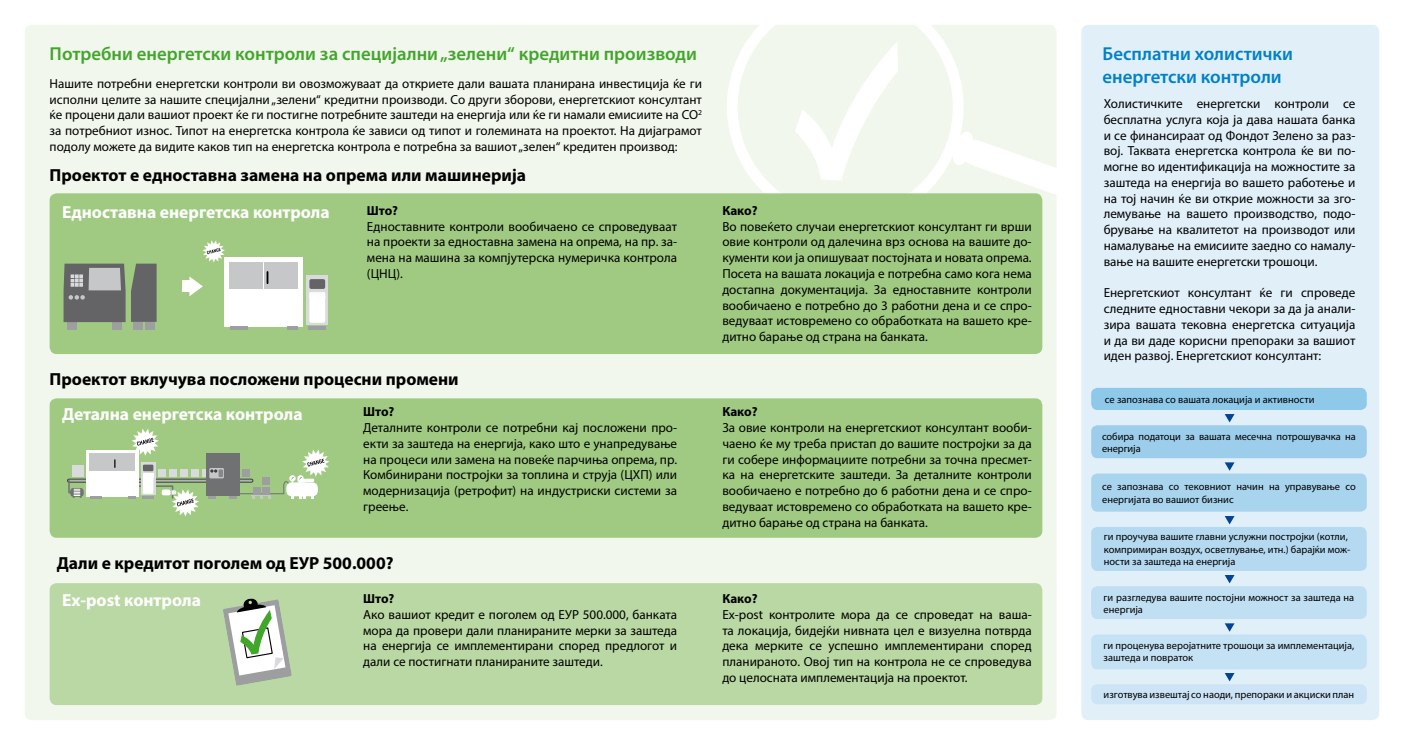
<style>
.page{position:relative;width:1404px;height:745px;background:#fff}
.page>*{position:absolute;margin:0;border:0;box-sizing:border-box;transform-origin:0 0}
.t1{font:600 18.75px "Myriad Pro";color:#41a62b}
.t2{font:600 18.75px/22.5px "Myriad Pro";color:#0081c7}
.t3{font:700 17.5px "Myriad Pro";color:#000}
.t4{font:700 17.5px "Myriad Pro";color:#fff}
.t5{font:13.12px/15.8px "Myriad Pro";color:#000;text-align:justify}
.t6{font:700 13.12px "Myriad Pro";letter-spacing:-.005em;color:#000}
.t7{font:10.38px/12.5px "Myriad Pro";color:#000}
</style>
<div class="page">
<div style="left:25px;top:25px;width:1031px;height:694px;background:#f1f7ec;border-radius:7px"></div>
<div style="left:50px;top:398px;width:992px;height:139px;background:#a0ca82;border-radius:7px"></div>
<div style="left:50px;top:582px;width:992px;height:122px;background:#bad8a3;border-radius:7px"></div>
<svg style="left:727px;top:25px;width:237px;height:168px"></svg>
<svg style="left:951px;top:130px;width:106px;height:82px"></svg>
<svg style="left:794px;top:41px;width:104px;height:139px"></svg>
<div style="left:50px;top:193px;width:992px;height:161px;background:#a0ca82;border-radius:7px"></div>
<div style="left:1081px;top:25px;width:297px;height:694px;background:#e1eff9;border-radius:7px"></div>
<svg style="left:1224px;top:414px;width:10px;height:8px"></svg>
<svg style="left:1224px;top:516px;width:10px;height:8px"></svg>
<svg style="left:1224px;top:462px;width:10px;height:8px"></svg>
<svg style="left:1224px;top:575px;width:10px;height:8px"></svg>
<svg style="left:1224px;top:623px;width:10px;height:8px"></svg>
<svg style="left:1224px;top:673px;width:10px;height:8px"></svg>
<div style="left:1091px;top:387px;width:275px;height:22px;background:#8ec9ea;border-radius:6px"></div>
<div style="left:1091px;top:425px;width:275px;height:33px;background:#9cceec;border-radius:6px"></div>
<div style="left:1091px;top:473px;width:275px;height:38px;background:#a9d4ee;border-radius:6px"></div>
<div style="left:1091px;top:526px;width:275px;height:44px;background:#b5d9f0;border-radius:6px"></div>
<div style="left:1091px;top:586px;width:275px;height:32px;background:#c1dff3;border-radius:6px"></div>
<div style="left:1091px;top:634px;width:275px;height:35px;background:#c5e1f4;border-radius:6px"></div>
<div style="left:1091px;top:683px;width:275px;height:20px;background:#cce4f5;border-radius:6px"></div>
<div style="left:224px;top:257px;width:79px;height:69px;background:#fff"></div>
<div style="left:230px;top:262px;width:33px;height:27px;background:#c6c7c8"></div>
<div style="left:264px;top:262px;width:34px;height:27px;background:#c6c7c8"></div>
<hr style="left:230px;top:326px;width:18px;height:3px;background:#9c9e9f">
<hr style="left:309px;top:326px;width:17px;height:3px;background:#9c9e9f">
<svg style="left:287px;top:326px;width:11px;height:3px"></svg>
<div style="left:306px;top:276px;width:22px;height:49px;background:#d9dadb"></div>
<div style="left:309px;top:279px;width:16px;height:10px;background:#646467;border-radius:2px"></div>
<div style="left:309px;top:292px;width:16px;height:30px;background:#fff;border-radius:2px"></div>
<svg style="left:266px;top:271px;width:2px;height:13px"></svg>
<div style="left:112px;top:321px;width:9px;height:8px;background:#9c9e9f"></div>
<div style="left:133px;top:321px;width:10px;height:8px;background:#9c9e9f"></div>
<div style="left:145px;top:321px;width:9px;height:8px;background:#9c9e9f"></div>
<div style="left:67px;top:321px;width:10px;height:8px;background:#9c9e9f"></div>
<svg style="left:64px;top:263px;width:93px;height:59px;background:#797d79"></svg>
<svg style="left:203px;top:240px;width:22px;height:22px"></svg>
<svg style="left:67px;top:429px;width:262px;height:87px"></svg>
<svg style="left:223px;top:598px;width:69px;height:87px"></svg>
<div style="left:182px;top:280px;width:8px;height:12px;background:#fff"></div>
<svg style="left:189px;top:276px;width:14px;height:20px"></svg>
<h1 class="t1" style="left:50px;top:42px;width:648px">Потребни енергетски контроли за специјални „зелени“ кредитни производи</h1>
<p class="t5" style="left:50px;top:75px;width:653px">Нашите потребни енергетски контроли ви овозможуваат да откриете дали вашата планирана инвестиција ќе ги исполни целите за нашите специјални „зелени“ кредитни производи. Со други зборови, енергетскиот консултант ќе процени дали вашиот проект ќе ги постигне потребните заштеди на енергија или ќе ги намали емисиите на CO<sup>2 </sup>за потребниот износ. Типот на енергетска контрола ќе зависи од типот и големината на проектот. На дијаграмот подолу можете да видите каков тип на енергетска контрола е потребна за вашиот „зелен“ кредитен производ:</p>
<h2 class="t3" style="left:50px;top:163px;width:478px">Проектот е едноставна замена на опрема или машинерија</h2>
<h2 class="t4" style="left:62px;top:201px;width:269px">Едноставна енергетска контрола</h2>
<p class="t6" style="left:367px;top:202px;width:33px">Што?</p>
<p class="t5" style="left:367px;top:218px;width:312px">Едноставните контроли вообичаено се спроведуваат на проекти за едноставна замена на опрема, на пр. за&shy;мена на машина за компјутерска нумеричка контрола (ЦНЦ).</p>
<h2 class="t3" style="left:50px;top:367px;width:410px">Проектот вклучува посложени процесни промени</h2>
<h2 class="t4" style="left:62px;top:402px;width:242px">Детална енергетска контрола</h2>
<p class="t6" style="left:363px;top:403px;width:33px">Што?</p>
<p class="t5" style="left:363px;top:419px;width:315px">Деталните контроли се потребни кај посложени про&shy;екти за заштеда на енергија, како што е унапредување на процеси или замена на повеќе парчиња опрема, пр.<br>Комбинирани постројки за топлина и струја (ЦХП) или модернизација (ретрофит) на индустриски системи за греење.</p>
<h2 class="t3" style="left:57px;top:551px;width:338px">Дали е кредитот поголем од ЕУР 500.000?</h2>
<h2 class="t4" style="left:62px;top:588px;width:140px">Ex-post контрола</h2>
<p class="t6" style="left:363px;top:589px;width:33px">Што?</p>
<p class="t5" style="left:363px;top:606px;width:315px">Ако вашиот кредит е поголем од ЕУР 500.000, банката мора да провери дали планираните мерки за заштеда на енергија се имплементирани според предлогот и дали се постигнати планираните заштеди.</p>
<p class="t6" style="left:722px;top:202px;width:37px">Како?</p>
<p class="t5" style="left:722px;top:218px;width:311px">Во повеќето случаи енергетскиот консултант ги врши овие контроли од далечина врз основа на вашите до&shy;кументи кои ја опишуваат постојната и новата опрема.<br>Посета на вашата локација е потребна само кога нема достапна документација. За едноставните контроли вообичаено е потребно до 3 работни дена и се спро&shy;ведуваат истовремено со обработката на вашето кре&shy;дитно барање од страна на банката.</p>
<p class="t6" style="left:722px;top:403px;width:37px">Како?</p>
<p class="t5" style="left:722px;top:419px;width:311px">За овие контроли на енергетскиот консултант вооби&shy;чаено ќе му треба пристап до вашите постројки за да ги собере информациите потребни за точна пресмет&shy;ка на енергетските заштеди. За деталните контроли вообичаено е потребно до 6 работни дена и се спро&shy;ведуваат истовремено со обработката на вашето кре&shy;дитно барање од страна на банката.</p>
<p class="t6" style="left:722px;top:589px;width:37px">Како?</p>
<p class="t5" style="left:722px;top:606px;width:311px">Ex-post контролите мора да се спроведат на ваша&shy;та локација, бидејќи нивната цел е визуелна потврда дека мерките се успешно имплементирани според планираното. Овој тип на контрола не се спроведува до целосната имплементација на проектот.</p>
<h1 class="t2" style="left:1102px;top:42px;width:192px">Бесплатни холистички енергетски контроли</h1>
<p class="t5" style="left:1103px;top:95px;width:253px">Холистичките енергетски контроли се бесплатна услуга која ја дава нашата банка и се финансираат од Фондот Зелено за раз&shy;вој. Таквата енергетска контрола ќе ви по&shy;могне во идентификација на можностите за заштеда на енергија во вашето работење и на тој начин ќе ви открие можности за зго&shy;лемување на вашето производство, подо&shy;брување на квалитетот на производот или намалување на емисиите заедно со намалу&shy;вање на вашите енергетски трошоци.</p>
<p class="t5" style="left:1103px;top:284px;width:253px">Енергетскиот консултант ќе ги спроведе следните едноставни чекори за да ја анали&shy;зира вашата тековна енергетска ситуација и да ви даде корисни препораки за вашиот иден развој. Енергетскиот консултант:</p>
<p class="t7" style="left:1104px;top:393px;width:211px">се запознава со вашата локација и активности</p>
<p class="t7" style="left:1101px;top:430px;width:255px">собира податоци за вашата месечна потрошувачка на енергија</p>
<p class="t7" style="left:1101px;top:480px;width:255px">се запознава со тековниот начин на управување со енергијата во вашиот бизнис</p>
<p class="t7" style="left:1103px;top:530px;width:248px">ги проучува вашите главни услужни постројки (котли, компримиран воздух, осветлување, итн.) барајќи мож&shy;ности за заштеда на енергија</p>
<p class="t7" style="left:1103px;top:590px;width:252px">ги разгледува вашите постојни можност за заштеда на енергија</p>
<p class="t7" style="left:1103px;top:638px;width:252px">ги проценува веројатните трошоци за имплементација, заштеда и повраток</p>
<p class="t7" style="left:1103px;top:687px;width:252px">изготвува извештај со наоди, препораки и акциски план</p>
</div>
